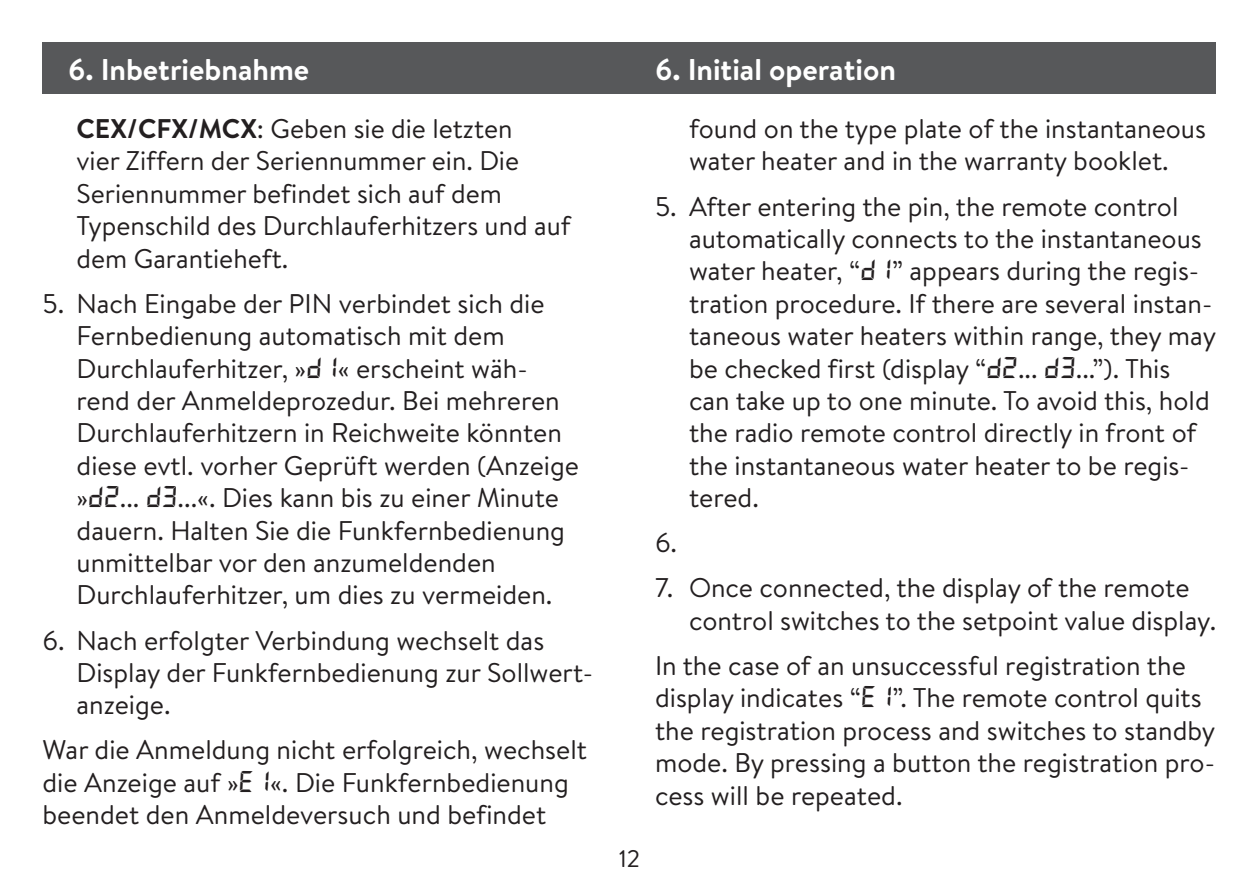
<style>
.page{position:relative;width:1259px;height:893px;background:#fff}
.page>*{position:absolute;margin:0;border:0;box-sizing:border-box;transform-origin:0 0}
.t1{font:700 30px "Brandon Text";color:#fff}
.t2{font:27px/32.4px "Brandon Text";color:#231f20}
.t3{font:24px "Brandon Text";color:#231f20}
.s1{font-weight:700}
.s2{font-family:"Segment 7 Standard"}
</style>
<div class="page">
<div style="left:43px;top:43px;width:1173px;height:51px;background:#57585a"></div>
<p class="t1" style="left:68px;top:49px;width:243px">6. Inbetriebnahme</p>
<p class="t1" style="left:655px;top:49px;width:242px">6. Initial operation</p>
<p class="t2" style="left:77px;top:112px;width:496px"><span class="s1">CEX/CFX/MCX</span>: Geben sie die letzten<br>vier Ziffern der Seriennummer ein. Die Seriennummer befindet sich auf dem Typenschild des Durchlauferhitzers und auf dem Garantieheft.</p>
<p class="t2" style="left:77px;top:287px;width:504px;text-indent:-34px">5. Nach Eingabe der PIN verbindet sich die Fernbedienung automatisch mit dem Durchlauferhitzer, »<span class="s2">d1</span>« erscheint wäh&shy;rend der Anmeldeprozedur. Bei mehreren Durchlauferhitzern in Reichweite könnten diese evtl. vorher Geprüft werden (Anzeige »<span class="s2">d2</span>... <span class="s2">d3</span>...«. Dies kann bis zu einer Minute dauern. Halten Sie die Funkfernbedienung unmittelbar vor den anzumeldenden Durchlauferhitzer, um dies zu vermeiden.</p>
<p class="t2" style="left:77px;top:624px;width:514px;text-indent:-34px">6. Nach erfolgter Verbindung wechselt das<br>Display der Funkfernbedienung zur Sollwert&shy;anzeige.</p>
<p class="t2" style="left:43px;top:733px;width:546px">War die Anmeldung nicht erfolgreich, wechselt die Anzeige auf »<span class="s2">E1</span>«. Die Funkfernbedienung beendet den Anmeldeversuch und befindet</p>
<p class="t3" style="left:619px;top:842px;width:23px">12</p>
<p class="t2" style="left:689px;top:112px;width:518px">found on the type plate of the instantaneous water heater and in the warranty booklet.</p>
<p class="t2" style="left:689px;top:190px;width:529px;text-indent:-34px">5. After entering the pin, the remote control automatically connects to the instantaneous water heater, “<span class="s2">d1</span>” appears during the regis&shy;tration procedure. If there are several instan&shy;taneous water heaters within range, they may be checked first (display “<span class="s2">d2</span>... <span class="s2">d3</span>...”). This can take up to one minute. To avoid this, hold the radio remote control directly in front of the instantaneous water heater to be regis&shy;tered.</p>
<p class="t2" style="left:655px;top:526px;width:24px">6.</p>
<p class="t2" style="left:689px;top:571px;width:529px;text-indent:-34px">7. Once connected, the display of the remote control switches to the setpoint value display.</p>
<p class="t2" style="left:655px;top:649px;width:562px">In the case of an unsuccessful registration the display indicates “<span class="s2">E1</span>”. The remote control quits the registration process and switches to standby mode. By pressing a button the registration pro&shy;cess will be repeated.</p>
</div>
